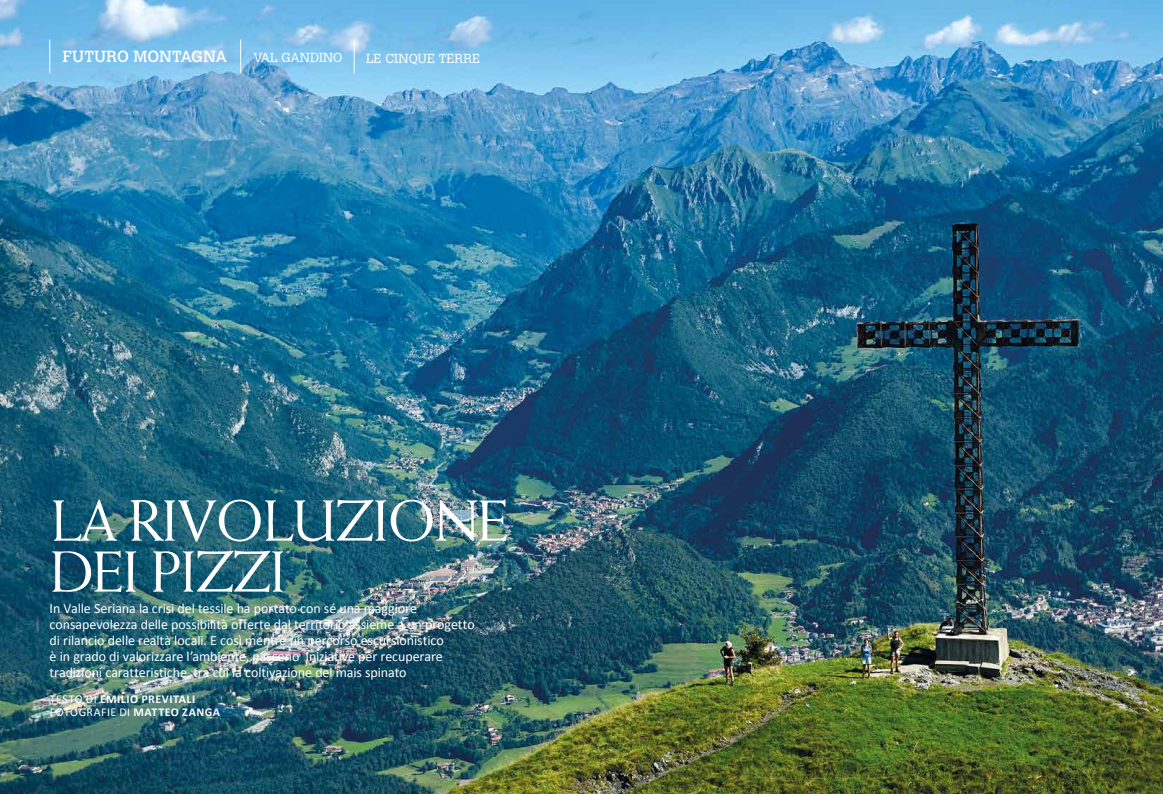
<style>
.page{position:relative;width:1163px;height:794px;background:#fff}
.page>*{position:absolute;margin:0;border:0;box-sizing:border-box;transform-origin:0 0}
.t1{font:58px/51px "Weiss Std";letter-spacing:-.03em;color:#fff}
.t2{font:16px "Calvert MT Std";color:#fff}
.t3{font:14px/16px "Calibri";letter-spacing:-.005em;color:#fff}
.t4{font:300 13px "Calvert MT Std";letter-spacing:.005em;color:#fff}
.t5{font:700 12px/13px "Calibri";letter-spacing:.04em;color:#fff}
.s1{font-weight:400}
</style>
<div class="page">
<img style="left:0;top:0;width:1162px;height:794px">
<hr style="left:50px;top:40px;width:1px;height:33px;background:#fff">
<hr style="left:240px;top:40px;width:1px;height:33px;background:#fff">
<hr style="left:354px;top:40px;width:1px;height:33px;background:#fff">
<p class="t2" style="left:63px;top:47px;width:166px">FUTURO MONTAGNA</p>
<p class="t4" style="left:253px;top:50px;width:90px">VAL GANDINO</p>
<p class="t4" style="left:366px;top:51px;width:116px">LE CINQUE TERRE</p>
<h1 class="t1" style="left:50px;top:494px;width:460px">LA RIVOLUZIONE<br>DEI PIZZI</h1>
<p class="t3" style="left:50px;top:600px;width:426px">In Valle Seriana la crisi del tessile ha portato con sé una maggiore consapevolezza delle possibilità offerte dal territorio assieme a un progetto di rilancio delle realtà locali. E così mentre un percorso escursionistico<br>è in grado di valorizzare l’ambiente, nascono iniziative per recuperare tradizioni caratteristiche, tra cui la coltivazione del mais spinato</p>
<p class="t5" style="left:50px;top:693px;width:172px"><span class="s1">TESTO DI</span> EMILIO PREVITALI<br><span class="s1">FOTOGRAFIE DI</span> MATTEO ZANGA</p>
</div>
